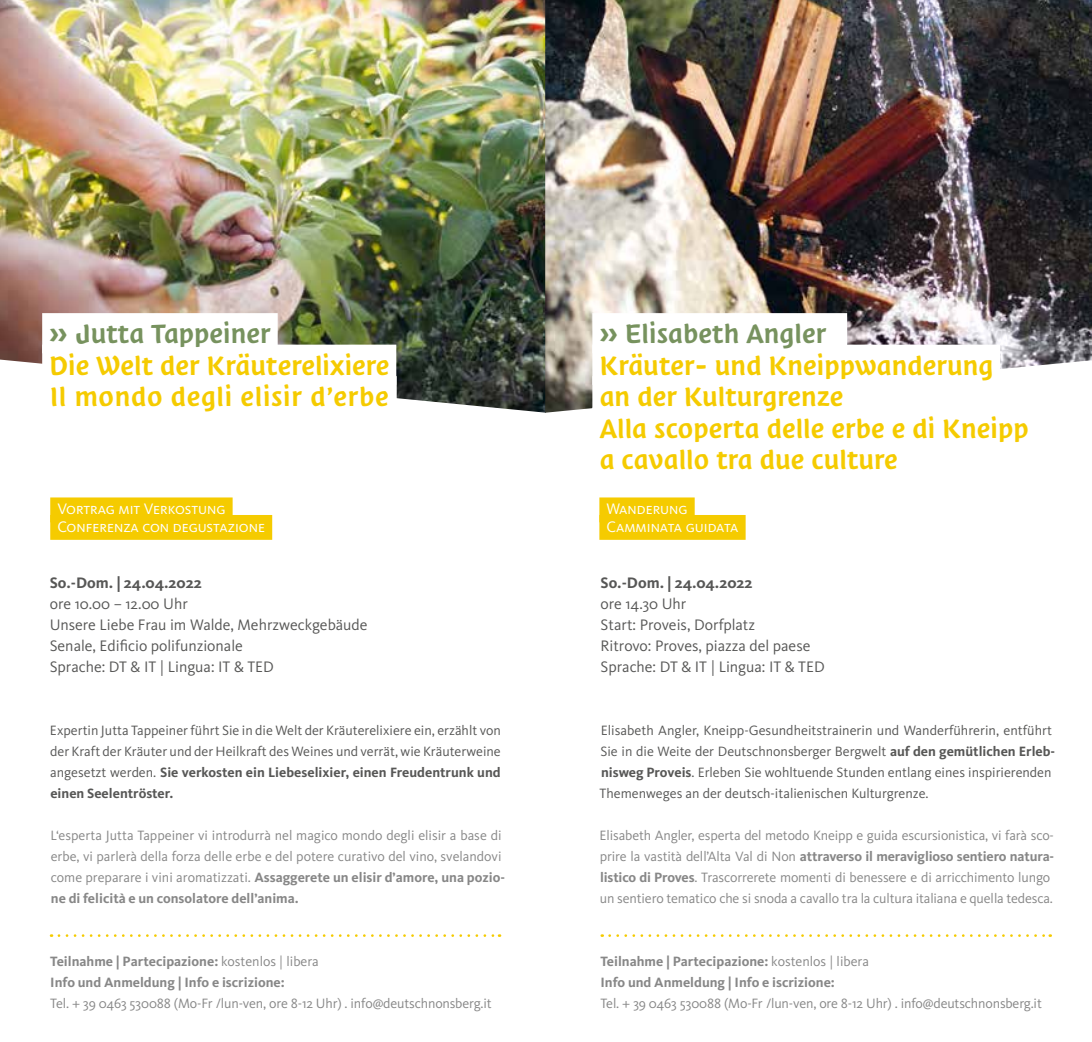
<style>
.page{position:relative;width:1092px;height:1042px;background:#fff}
.page>*{position:absolute;margin:0;border:0;box-sizing:border-box;transform-origin:0 0}
.t1{font:30.62px/31.5px "Suedtirol";letter-spacing:-.02em;color:#f5cb00}
.t2{font:30.62px "Suedtirol";letter-spacing:-.02em;color:#77925e}
.t3{font:15.75px/21px "Kievit";color:#575756}
.t4{font:15.75px/17.5px "Kievit Regular SC";color:#fff}
.t5{font:700 15.75px "Kievit";color:#575756}
.t6{font:14px/21px "Kievit";letter-spacing:-.01em;color:#878787}
.t7{font:14px/21px "Kievit";color:#575756}
.t8{font:700 14px/21px "Kievit";color:#878787}
.s1{font-weight:700}
.s2{font-weight:400}
</style>
<div class="page">
<img style="left:0;top:0;width:1091px;height:413px">
<div style="left:599px;top:497px;width:95px;height:25px;background:#f5cb00"></div>
<div style="left:599px;top:515px;width:146px;height:25px;background:#f5cb00"></div>
<svg style="left:609px;top:934px;width:441px;height:3px"></svg>
<div style="left:592px;top:313px;width:255px;height:40px;background:#fff"></div>
<div style="left:592px;top:345px;width:408px;height:40px;background:#fff"></div>
<div style="left:592px;top:376px;width:258px;height:40px;background:#fff"></div>
<div style="left:592px;top:408px;width:443px;height:40px;background:#fff"></div>
<div style="left:50px;top:497px;width:182px;height:25px;background:#f5cb00"></div>
<div style="left:50px;top:515px;width:222px;height:25px;background:#f5cb00"></div>
<svg style="left:59px;top:934px;width:441px;height:3px"></svg>
<div style="left:42px;top:313px;width:236px;height:40px;background:#fff"></div>
<div style="left:42px;top:345px;width:354px;height:40px;background:#fff"></div>
<div style="left:42px;top:376px;width:354px;height:40px;background:#fff"></div>
<h1 class="t2" style="left:49px;top:316px;width:223px">» Jutta Tappeiner</h1>
<h1 class="t1" style="left:49px;top:349px;width:342px">Die Welt der Kräuterelixiere<br>Il mondo degli elisir d’erbe</h1>
<p class="t4" style="left:57px;top:500px;width:209px">Vortrag mit Verkostung<br>Conferenza con degustazione</p>
<p class="t5" style="left:50px;top:573px;width:153px">So.-Dom. | 24.04.2022</p>
<p class="t3" style="left:50px;top:593px;width:319px">ore 10.00 – 12.00 Uhr<br>Unsere Liebe Frau im Walde, Mehrzweckgebäude Senale, Edificio polifunzionale<br>Sprache: DT &amp; IT | Lingua: IT &amp; TED</p>
<p class="t7" style="left:50px;top:720px;width:452px;text-align:justify">Expertin Jutta Tappeiner führt Sie in die Welt der Kräuterelixiere ein, erzählt von der Kraft der Kräuter und der Heilkraft des Weines und verrät, wie Kräuterweine angesetzt werden. <span class="s1">Sie verkosten ein Liebeselixier, einen Freudentrunk und einen Seelentröster.</span></p>
<p class="t6" style="left:50px;top:825px;width:456px">L‘esperta Jutta Tappeiner vi introdurrà nel magico mondo degli elisir a base di erbe, vi parlerà della forza delle erbe e del potere curativo del vino, svelandovi come preparare i vini aromatizzati. <span class="s1">Assaggerete un elisir d’amore, una pozio&shy;ne di felicità e un consolatore dell’anima.</span></p>
<p class="t8" style="left:50px;top:951px;width:270px">Teilnahme | Partecipazione: <span class="s2">kostenlos | libera<br></span>Info und Anmeldung | Info e iscrizione:</p>
<p class="t6" style="left:50px;top:993px;width:443px">Tel. + 39 0463 530088 (Mo-Fr /lun-ven, ore 8-12 Uhr) . info@deutschnonsberg.it</p>
<h1 class="t2" style="left:599px;top:316px;width:229px">» Elisabeth Angler</h1>
<h1 class="t1" style="left:599px;top:349px;width:431px">Kräuter- und Kneippwanderung an der Kulturgrenze<br>Alla scoperta delle erbe e di Kneipp a cavallo tra due culture</h1>
<p class="t4" style="left:606px;top:500px;width:133px">Wanderung<br>Camminata guidata</p>
<p class="t5" style="left:600px;top:573px;width:153px">So.-Dom. | 24.04.2022</p>
<p class="t3" style="left:600px;top:593px;width:225px">ore 14.30 Uhr<br>Start: Proveis, Dorfplatz<br>Ritrovo: Proves, piazza del paese<br>Sprache: DT &amp; IT | Lingua: IT &amp; TED</p>
<p class="t7" style="left:599px;top:720px;width:457px">Elisabeth Angler, Kneipp-Gesundheitstrainerin und Wanderführerin, entführt Sie in die Weite der Deutschnonsberger Bergwelt <span class="s1">auf den gemütlichen Erleb&shy;nisweg Proveis</span>. Erleben Sie wohltuende Stunden entlang eines inspirierenden Themenweges an der deutsch-italienischen Kulturgrenze.</p>
<p class="t6" style="left:599px;top:825px;width:456px">Elisabeth Angler, esperta del metodo Kneipp e guida escursionistica, vi farà sco&shy;prire la vastità dell’Alta Val di Non <span class="s1">attraverso il meraviglioso sentiero natura&shy;listico di Proves</span>. Trascorrerete momenti di benessere e di arricchimento lungo un sentiero tematico che si snoda a cavallo tra la cultura italiana e quella tedesca.</p>
<p class="t8" style="left:600px;top:951px;width:270px">Teilnahme | Partecipazione: <span class="s2">kostenlos | libera<br></span>Info und Anmeldung | Info e iscrizione:</p>
<p class="t6" style="left:600px;top:993px;width:443px">Tel. + 39 0463 530088 (Mo-Fr /lun-ven, ore 8-12 Uhr) . info@deutschnonsberg.it</p>
</div>
